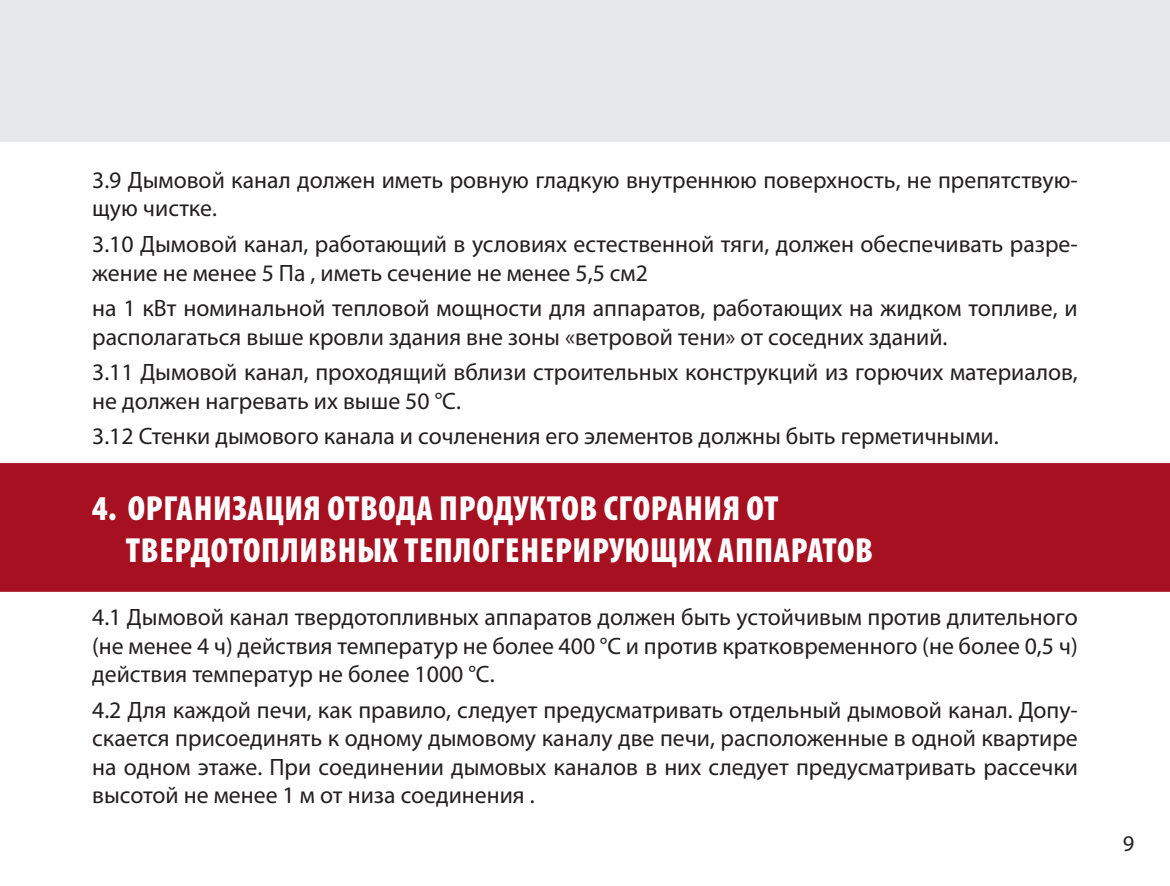
<style>
.page{position:relative;width:1170px;height:886px;background:#fff}
.page>*{position:absolute;margin:0;border:0;box-sizing:border-box;transform-origin:0 0}
.t1{font:900 condensed 35px/42px "Myriad Pro";letter-spacing:.02em;color:#fff}
.t2{font:23.75px/28.5px "Myriad Pro";color:#231f20}
.t3{font:22.5px "Myriad Pro";color:#231f20}
</style>
<div class="page">
<div style="left:0;top:0;width:1169px;height:142px;background:#e6e7e9"></div>
<div style="left:0;top:463px;width:1169px;height:129px;background:#a71021"></div>
<p class="t2" style="left:92px;top:166px;width:987px">3.9 Дымовой канал должен иметь ровную гладкую внутреннюю поверхность, не препятствую&shy;щую чистке.</p>
<p class="t2" style="left:92px;top:230px;width:987px">3.10 Дымовой канал, работающий в условиях естественной тяги, должен обеспечивать разре&shy;жение не менее 5 Па , иметь сечение не менее 5,5 см2</p>
<p class="t2" style="left:92px;top:294px;width:986px">на 1 кВт номинальной тепловой мощности для аппаратов, работающих на жидком топливе, и располагаться выше кровли здания вне зоны «ветровой тени» от соседних зданий.</p>
<p class="t2" style="left:92px;top:359px;width:987px">3.11 Дымовой канал, проходящий вблизи строительных конструкций из горючих материалов, не должен нагревать их выше 50 °С.</p>
<p class="t2" style="left:92px;top:423px;width:907px">3.12 Стенки дымового канала и сочленения его элементов должны быть герметичными.</p>
<h1 class="t1" style="left:126px;top:487px;width:748px;text-indent:-34px">4. ОРГАНИЗАЦИЯ ОТВОДА ПРОДУКТОВ СГОРАНИЯ ОТ<br>ТВЕРДОТОПЛИВНЫХ ТЕПЛОГЕНЕРИРУЮЩИХ АППАРАТОВ</h1>
<p class="t2" style="left:92px;top:604px;width:986px;text-align:justify">4.1 Дымовой канал твердотопливных аппаратов должен быть устойчивым против длительного (не менее 4 ч) действия температур не более 400 °С и против кратковременного (не более 0,5 ч) действия температур не более 1000 °С.</p>
<p class="t2" style="left:92px;top:696px;width:987px;text-align:justify">4.2 Для каждой печи, как правило, следует предусматривать отдельный дымовой канал. Допу&shy;скается присоединять к одному дымовому каналу две печи, расположенные в одной квартире на одном этаже. При соединении дымовых каналов в них следует предусматривать рассечки высотой не менее 1 м от низа соединения .</p>
<p class="t3" style="left:1122px;top:832px;width:13px">9</p>
</div>
